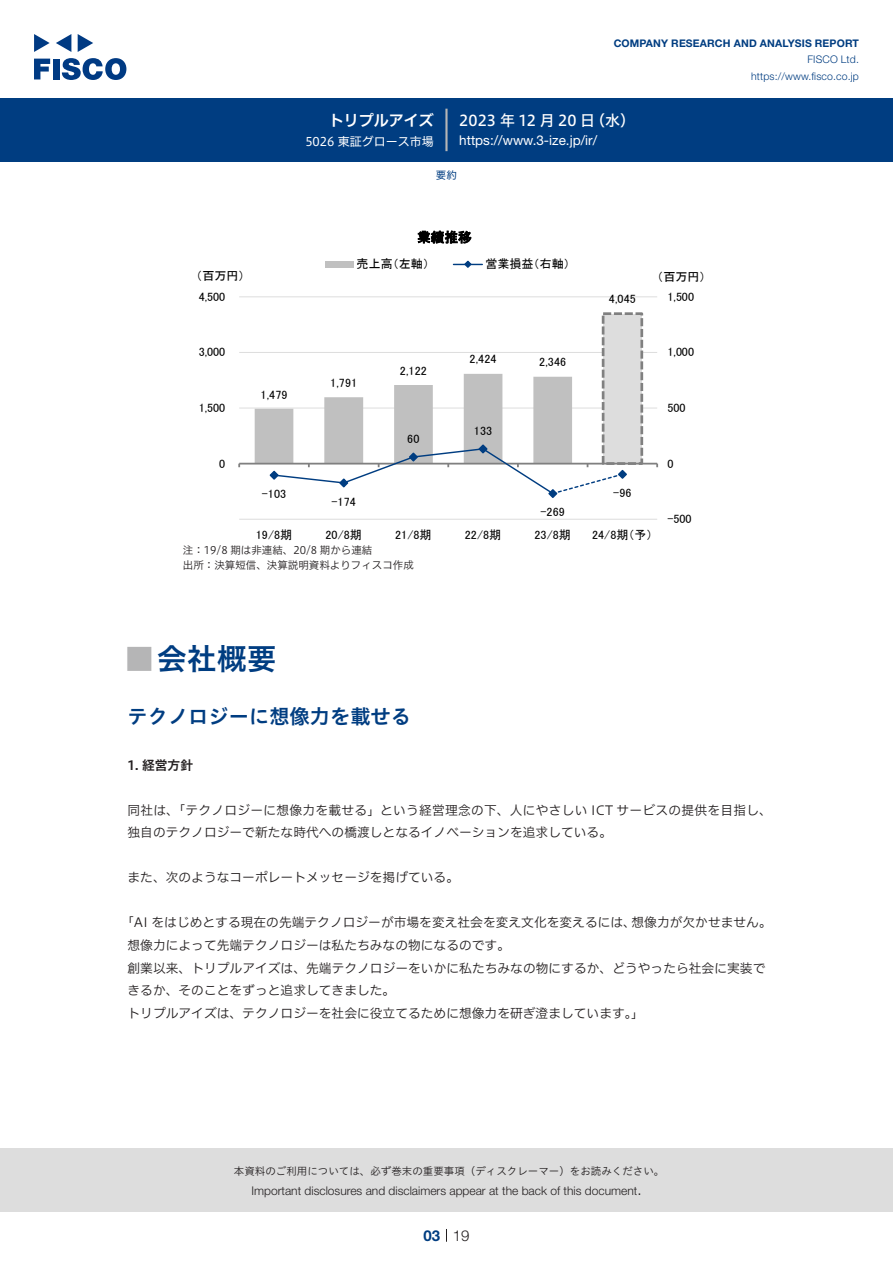
<style>
.page{position:relative;width:893px;height:1263px;background:#fff}
.page>*{position:absolute;margin:0;border:0;box-sizing:border-box;transform-origin:0 0}
.t1{font:30px "Hiragino UD Sans Std N W6";color:#003d81}
.t2{font:24px "Hiragino UD Sans Std N W6";color:#b5b5b6}
.t3{font:20.25px "Hiragino UD Sans Std W6";color:#003d81}
.t4{font:15px "Hiragino UD Sans F Std N W5";letter-spacing:.01em;color:#fff}
.t5{font:15px "Hiragino UD Sans F Std N W6";color:#fff}
.t6{font:300 15px "Helvetica Neue LT Std";color:#231f20}
.t7{font:700 15px "Helvetica Neue LT Std";color:#003d81}
.t8{font:13.5px "Helvetica Neue LT Std";color:#fff}
.t9{font:13.5px "MS P Gothic";color:#000}
.t10{font:12.75px/22.5px "Hiragino UD Sans F Std N W3";color:#231f20}
.t11{font:12.75px "Hiragino UD Sans F Std N W6";color:#231f20}
.t12{font:12px "MS P Gothic";letter-spacing:.01em;color:#000}
.t13{font:300 12px "Helvetica Neue LT Std";color:#231f20}
.t14{font:12px "Hiragino UD Sans F Std N W4";color:#fff}
.t15{font:10.5px/15px "Hiragino UD Sans F Std N W3";color:#231f20}
.t16{font:10.5px "Hiragino UD Sans Std W3";color:#231f20}
.t17{font:700 10.5px "Helvetica Neue LT Std";letter-spacing:.015em;color:#003d81}
.t18{font:300 10.5px/16.5px "Helvetica Neue LT Std";letter-spacing:.015em;color:#003d81;text-align:right}
.t19{font:10.5px "Hiragino UD Sans F Std N W4";color:#003d81}
</style>
<div class="page">
<div style="left:0;top:1148px;width:893px;height:64px;background:#ddd"></div>
<svg style="left:34px;top:59px;width:16px;height:20px"></svg>
<div style="left:53px;top:59px;width:6px;height:20px;background:#003a83"></div>
<svg style="left:62px;top:58px;width:64px;height:22px"></svg>
<svg style="left:34px;top:34px;width:16px;height:18px"></svg>
<svg style="left:78px;top:34px;width:15px;height:18px"></svg>
<svg style="left:56px;top:34px;width:15px;height:18px"></svg>
<div style="left:0;top:98px;width:893px;height:64px;background:#003d81"></div>
<hr style="left:445px;top:109px;width:3px;height:42px;background:#b5b5b6">
<svg style="left:446px;top:1229px;width:1px;height:13px"></svg>
<hr style="left:239px;top:519px;width:418px;height:1px;background:#ddd">
<hr style="left:239px;top:408px;width:418px;height:1px;background:#ddd">
<hr style="left:239px;top:352px;width:418px;height:1px;background:#ddd">
<hr style="left:239px;top:296px;width:418px;height:1px;background:#ddd">
<div style="left:603px;top:314px;width:39px;height:149px;background:#ddd"></div>
<div style="left:602px;top:312px;width:41px;height:153px;border:3px dashed #808080"></div>
<hr style="left:239px;top:463px;width:418px;height:1px;background:#808080">
<svg style="left:255px;top:374px;width:373px;height:124px"></svg>
<div style="left:325px;top:261px;width:29px;height:6px;background:#c0c0c0"></div>
<svg style="left:453px;top:260px;width:29px;height:8px"></svg>
<p class="t5" style="left:329px;top:109px;width:107px">トリプルアイズ</p>
<p class="t14" style="left:305px;top:132px;width:130px">5026 東証グロース市場</p>
<p class="t17" style="left:614px;top:37px;width:247px">COMPANY RESEARCH AND ANALYSIS REPORT</p>
<p class="t18" style="left:751px;top:51px;width:109px">FISCO Ltd. https://www.fisco.co j p.</p>
<p class="t4" style="left:590px;top:109px;width:46px">（水(</p>
<p class="t4" style="left:459px;top:109px;width:137px">2023 年 12 月 20 日</p>
<p class="t8" style="left:459px;top:132px;width:139px">https: / / w w w . 3 - i z e j p. /i r/</p>
<p class="t19" style="left:436px;top:167px;width:22px">要約</p>
<p class="t12" style="left:196px;top:269px;width:50px">（百万円）</p>
<p class="t12" style="left:199px;top:290px;width:28px">4,500</p>
<p class="t12" style="left:199px;top:346px;width:28px">3,000</p>
<p class="t12" style="left:199px;top:402px;width:28px">1,500</p>
<p class="t12" style="left:261px;top:388px;width:28px">1,479</p>
<p class="t12" style="left:219px;top:457px;width:8px">0</p>
<p class="t12" style="left:262px;top:487px;width:26px">-103</p>
<p class="t12" style="left:256px;top:528px;width:38px">19/8期</p>
<p class="t9" style="left:417px;top:230px;width:56px">業績推移</p>
<p class="t12" style="left:357px;top:258px;width:74px">売上高（左軸）</p>
<p class="t12" style="left:485px;top:258px;width:86px">営業損益（右軸(</p>
<p class="t12" style="left:330px;top:377px;width:28px">1,791</p>
<p class="t12" style="left:331px;top:495px;width:26px">-174</p>
<p class="t12" style="left:325px;top:528px;width:38px">20/8期</p>
<p class="t12" style="left:400px;top:364px;width:28px">2,122</p>
<p class="t12" style="left:407px;top:433px;width:14px">60</p>
<p class="t12" style="left:395px;top:528px;width:38px">21/8期</p>
<p class="t12" style="left:470px;top:353px;width:28px">2,424</p>
<p class="t12" style="left:474px;top:424px;width:20px">133</p>
<p class="t12" style="left:465px;top:528px;width:38px">22/8期</p>
<p class="t12" style="left:539px;top:356px;width:28px">2,346</p>
<p class="t12" style="left:540px;top:506px;width:26px">-269</p>
<p class="t12" style="left:534px;top:528px;width:38px">23/8期</p>
<p class="t15" style="left:183px;top:541px;width:232px">注：19/8 期は非連結、20/8 期から連結<br>出所：決算短信、決算説明資料よりフィスコ作成</p>
<p class="t12" style="left:609px;top:293px;width:28px">4,045</p>
<p class="t12" style="left:657px;top:271px;width:50px">（百万円(</p>
<p class="t12" style="left:668px;top:290px;width:28px">1,500</p>
<p class="t12" style="left:668px;top:346px;width:28px">1,000</p>
<p class="t12" style="left:668px;top:402px;width:20px">500</p>
<p class="t12" style="left:613px;top:486px;width:20px">-96</p>
<p class="t12" style="left:592px;top:528px;width:62px">24/8期予（ (</p>
<p class="t12" style="left:668px;top:457px;width:8px">0</p>
<p class="t12" style="left:668px;top:513px;width:26px">-500</p>
<h1 class="t1" style="left:157px;top:636px;width:121px">会社概要</h1>
<h2 class="t2" style="left:128px;top:640px;width:25px">█</h2>
<h3 class="t3" style="left:128px;top:701px;width:285px">テクノロジーに想像力を載せる</h3>
<p class="t11" style="left:128px;top:755px;width:67px">1. 経営方針</p>
<p class="t10" style="left:128px;top:798px;width:646px">同社は、「テクノロジーに想像力を載せる」という経営理念の下、人にやさしい ICT サービスの提供を目指し、独自のテクノロジーで新たな時代への橋渡しとなるイノベーションを追求している。</p>
<p class="t10" style="left:128px;top:866px;width:333px">また、次のようなコーポレートメッセージを掲げている。</p>
<p class="t10" style="left:631px;top:911px;width:142px">想像力が欠かせません。</p>
<p class="t10" style="left:128px;top:911px;width:639px;text-indent:-6px">「AI をはじめとする現在の先端テクノロジーが市場を変え社会を変え文化を変えるには、<br>想像力によって先端テクノロジーは私たちみなの物になるのです。<br>創業以来、トリプルアイズは、先端テクノロジーをいかに私たちみなの物にするか、どうやったら社会に実装できるか、そのことをずっと追求してきました。<br>トリプルアイズは、テクノロジーを社会に役立てるために想像力を研ぎ澄ましています「。</p>
<p class="t16" style="left:234px;top:1163px;width:432px">本資料のご利用については、必ず巻末の重要事項（ディスクレーマー）をお読みください。</p>
<p class="t6" style="left:637px;top:1180px;width:6px">.</p>
<p class="t13" style="left:251px;top:1183px;width:387px">Important disclosures and disclaimers appear at the back of this document</p>
<p class="t7" style="left:423px;top:1226px;width:18px">03</p>
<p class="t6" style="left:453px;top:1226px;width:18px">19</p>
</div>
